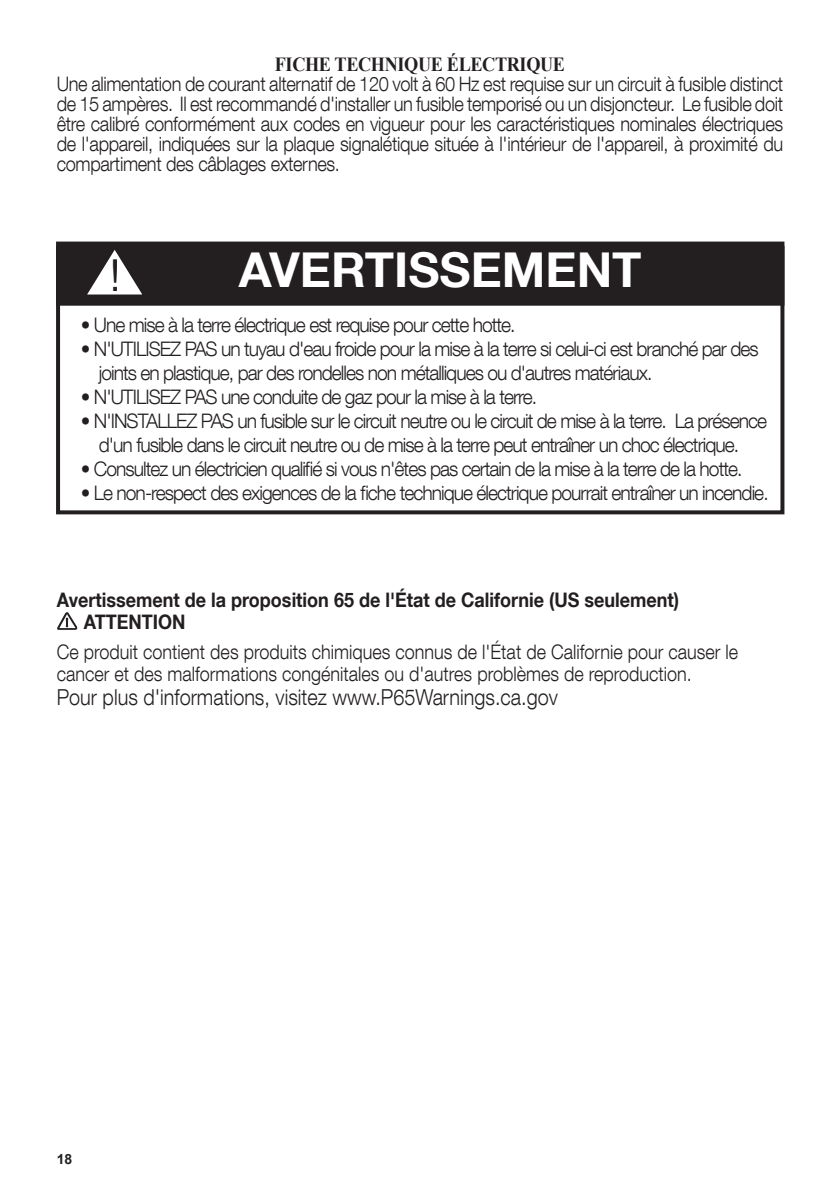
<style>
.page{position:relative;width:840px;height:1191px;background:#fff}
.page>*{position:absolute;margin:0;border:0;box-sizing:border-box;transform-origin:0 0}
.Warning_Box{font:700 48px "Helvetica Neue LT Com";color:#fff}
.t1{font:44px "Arial Narrow";color:#231f20;scale:1.06 1}
.Warning_Box-2{font:300 22px "Helvetica Neue LT Com";color:#231f20;scale:.9 1}
.Warning_Box-3{font:300 20px/24px "Helvetica Neue LT Com";letter-spacing:-.05em;color:#231f20;scale:.96 1}
.Body_text{font:300 20px/20px "Helvetica Neue LT Com";letter-spacing:-.02em;color:#231f20;text-align:justify;scale:.91 1}
.Warning_Box-4{font:300 20px "Helvetica Neue LT Com";color:#231f20;scale:.9 1}
.Warning_Box-5{font:700 20px "Helvetica Neue LT Com";color:#231f20;scale:.9 1}
.Headline{font:700 20px "Times New Roman";letter-spacing:-.02em;color:#231f20;scale:.91 1}
.t2{font:700 14px "Arial";color:#231f20}
</style>
<div class="page">
<div style="left:56px;top:246px;width:728px;height:268px;border:4px solid #231f20"></div>
<div style="left:57px;top:242px;width:726px;height:63px;background:#231f20"></div>
<div style="left:56px;top:241px;width:728px;height:65px;border:2px solid #231f20"></div>
<svg style="left:87px;top:250px;width:55px;height:45px"></svg>
<svg style="left:57px;top:612px;width:21px;height:18px"></svg>
<p class="Headline" style="left:275px;top:50px;width:320px">FICHE TECHNIQUE ÉLECTRIQUE</p>
<p class="Body_text" style="left:57px;top:73px;width:799px">Une alimentation de courant alternatif de 120 volt à 60 Hz est requise sur un circuit à fusible distinct de 15 ampères. Il est recommandé d'installer un fusible temporisé ou un disjoncteur. Le fusible doit être calibré conformément aux codes en vigueur pour les caractéristiques nominales électriques de l'appareil, indiquées sur la plaque signalétique située à l'intérieur de l'appareil, à proximité du compartiment des câblages externes.</p>
<h2 class="t1" style="left:109px;top:243px;width:12px">!</h2>
<p class="Warning_Box" style="left:239px;top:240px;width:404px">AVERTISSEMENT</p>
<p class="Warning_Box-3" style="left:81px;top:312px;width:454px">• Une mise à la terre électrique est requise pour cette hotte.</p>
<p class="Warning_Box-3" style="left:99px;top:336px;width:688px;text-indent:-18px">• N'UTILISEZ PAS un tuyau d'eau froide pour la mise à la terre si celui-ci est branché par des joints en plastique, par des rondelles non métalliques ou d'autres matériaux.</p>
<p class="Warning_Box-3" style="left:81px;top:384px;width:477px">• N'UTILISEZ PAS une conduite de gaz pour la mise à la terre.</p>
<p class="Warning_Box-3" style="left:81px;top:408px;width:716px;text-align:center">• N'INSTALLEZ PAS un fusible sur le circuit neutre ou le circuit de mise à la terre. La présence d'un fusible dans le circuit neutre ou de mise à la terre peut entraîner un choc électrique.</p>
<p class="Warning_Box-3" style="left:81px;top:456px;width:690px">• Consultez un électricien qualifié si vous n'êtes pas certain de la mise à la terre de la hotte.</p>
<p class="Warning_Box-3" style="left:81px;top:480px;width:717px">• Le non-respect des exigences de la fiche technique électrique pourrait entraîner un incendie.</p>
<p class="Warning_Box-5" style="left:57px;top:587px;width:692px">Avertissement de la proposition 65 de l'État de Californie (US seulement)</p>
<p class="Warning_Box-5" style="left:84px;top:609px;width:114px">ATTENTION</p>
<p class="Warning_Box-4" style="left:57px;top:639px;width:758px">Ce produit contient des produits chimiques connus de l'État de Californie pour causer le</p>
<p class="Warning_Box-4" style="left:57px;top:661px;width:707px">cancer et des malformations congénitales ou d'autres problèmes de reproduction.</p>
<p class="Warning_Box-2" style="left:57px;top:683px;width:558px">Pour plus d'informations, visitez www.P65Warnings.ca.gov</p>
<p class="t2" style="left:57px;top:1150px;width:17px">18</p>
</div>
